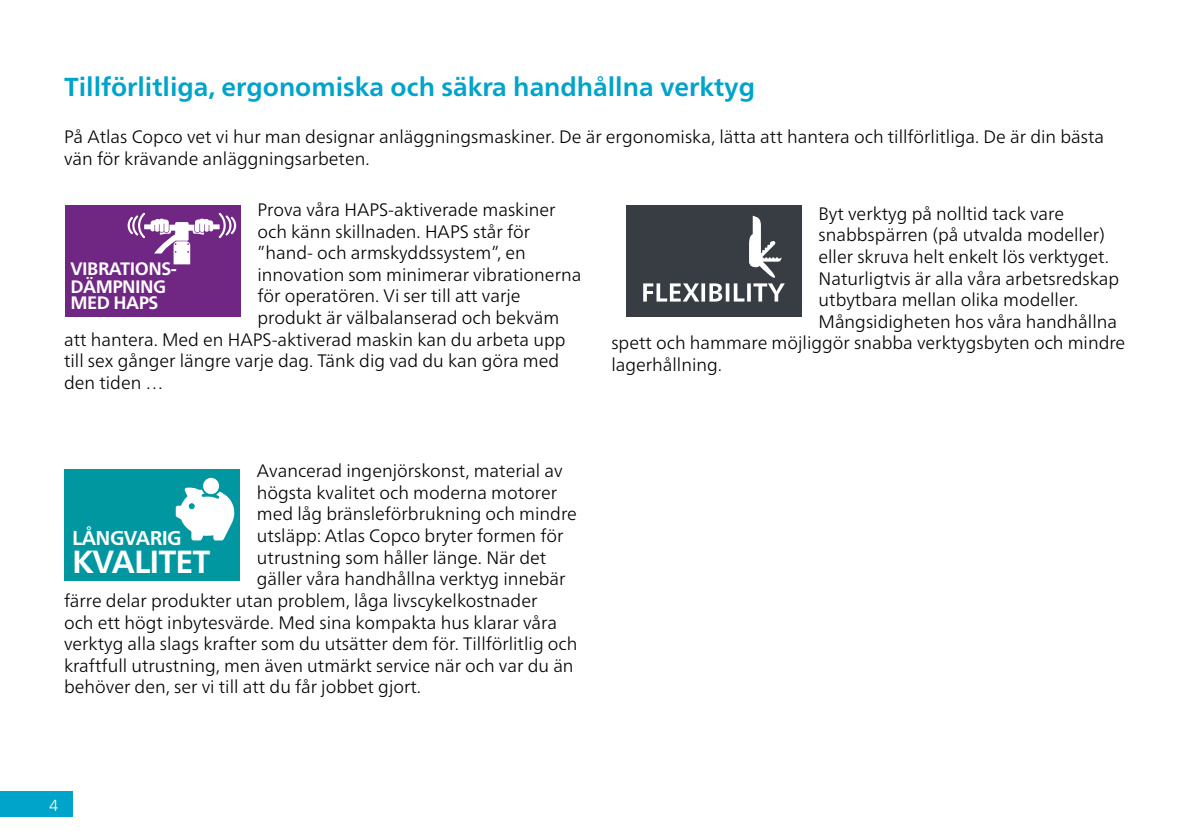
<style>
.page{position:relative;width:1191px;height:840px;background:#fff}
.page>*{position:absolute;margin:0;border:0;box-sizing:border-box;transform-origin:0 0}
.t1{font:700 32px "Neue Frutiger World";letter-spacing:-.03em;color:#fff}
.t2{font:700 26px "Neue Frutiger World";color:#00a3c9}
.t3{font:700 20px "Neue Frutiger World";letter-spacing:-.03em;color:#fff}
.t4{font:300 18px/21.6px "Neue Frutiger World";color:#000}
.t5{font:700 18px/17.6px "Neue Frutiger World";letter-spacing:-.03em;color:#fff}
.t6{font:300 16px "Neue Frutiger World";color:#fff}
</style>
<div class="page">
<div style="left:0;top:791px;width:73px;height:25px;background:#00a3c9"></div>
<div style="left:65px;top:206px;width:175px;height:111px;background:#702784"></div>
<div style="left:625px;top:206px;width:176px;height:111px;background:#373d42"></div>
<svg style="left:643px;top:215px;width:142px;height:86px"></svg>
<svg style="left:128px;top:212px;width:108px;height:52px"></svg>
<div style="left:64px;top:469px;width:176px;height:111px;background:#0097a0"></div>
<svg style="left:176px;top:487px;width:58px;height:53px"></svg>
<div style="left:203px;top:477px;width:16px;height:17px;background:#fff;border-radius:50%"></div>
<h2 class="t2" style="left:64px;top:64px;width:692px">Tillförlitliga, ergonomiska och säkra handhållna verktyg</h2>
<p class="t4" style="left:64px;top:126px;width:1041px">På Atlas Copco vet vi hur man designar anläggningsmaskiner. De är ergonomiska, lätta att hantera och tillförlitliga. De är din bästa vän för krävande anläggningsarbeten.</p>
<p class="t4" style="left:257px;top:199px;width:300px">Prova våra HAPS-aktiverade maskiner</p>
<p class="t4" style="left:257px;top:220px;width:274px">och känn skillnaden. HAPS står för</p>
<p class="t4" style="left:257px;top:242px;width:270px">”hand- och armskyddssystem”, en</p>
<p class="t4" style="left:257px;top:264px;width:325px">innovation som minimerar vibrationerna</p>
<p class="t4" style="left:257px;top:285px;width:264px">för operatören. Vi ser till att varje</p>
<p class="t4" style="left:257px;top:307px;width:303px">produkt är välbalanserad och bekväm</p>
<p class="t4" style="left:64px;top:328px;width:503px">att hantera. Med en HAPS-aktiverad maskin kan du arbeta upp</p>
<p class="t4" style="left:64px;top:350px;width:497px">till sex gånger längre varje dag. Tänk dig vad du kan göra med</p>
<p class="t4" style="left:64px;top:372px;width:101px">den tiden …</p>
<p class="t4" style="left:818px;top:202px;width:247px">Byt verktyg på nolltid tack vare</p>
<p class="t4" style="left:818px;top:224px;width:288px">snabbspärren (på utvalda modeller)</p>
<p class="t4" style="left:818px;top:246px;width:292px">eller skruva helt enkelt lös verktyget.</p>
<p class="t4" style="left:818px;top:267px;width:302px">Naturligtvis är alla våra arbetsredskap</p>
<p class="t4" style="left:818px;top:289px;width:261px">utbytbara mellan olika modeller.</p>
<p class="t4" style="left:818px;top:310px;width:300px">Mångsidigheten hos våra handhållna</p>
<p class="t4" style="left:611px;top:332px;width:515px">spett och hammare möjliggör snabba verktygsbyten och mindre</p>
<p class="t4" style="left:611px;top:354px;width:112px">lagerhållning.</p>
<p class="t5" style="left:71px;top:260px;width:108px">VIBRATIONS-<br>DÄMPNING</p>
<p class="t5" style="left:71px;top:293px;width:89px">MED HAPS</p>
<p class="t4" style="left:257px;top:460px;width:307px">Avancerad ingenjörskonst, material av</p>
<p class="t4" style="left:257px;top:481px;width:302px">högsta kvalitet och moderna motorer</p>
<p class="t4" style="left:257px;top:503px;width:321px">med låg bränsleförbrukning och mindre</p>
<p class="t4" style="left:257px;top:524px;width:308px">utsläpp: Atlas Copco bryter formen för</p>
<p class="t4" style="left:257px;top:546px;width:291px">utrustning som håller länge. När det</p>
<p class="t4" style="left:257px;top:568px;width:310px">gäller våra handhållna verktyg innebär</p>
<p class="t4" style="left:64px;top:589px;width:475px">färre delar produkter utan problem, låga livscykelkostnader</p>
<p class="t4" style="left:64px;top:611px;width:494px">och ett högt inbytesvärde. Med sina kompakta hus klarar våra</p>
<p class="t4" style="left:64px;top:632px;width:515px">verktyg alla slags krafter som du utsätter dem för. Tillförlitlig och</p>
<p class="t4" style="left:64px;top:654px;width:511px">kraftfull utrustning, men även utmärkt service när och var du än</p>
<p class="t4" style="left:64px;top:676px;width:359px">behöver den, ser vi till att du får jobbet gjort.</p>
<p class="t3" style="left:72px;top:520px;width:111px">LÅNGVARIG</p>
<h1 class="t1" style="left:72px;top:533px;width:140px">KVALITET</h1>
<p class="t6" style="left:49px;top:792px;width:11px">4</p>
</div>
